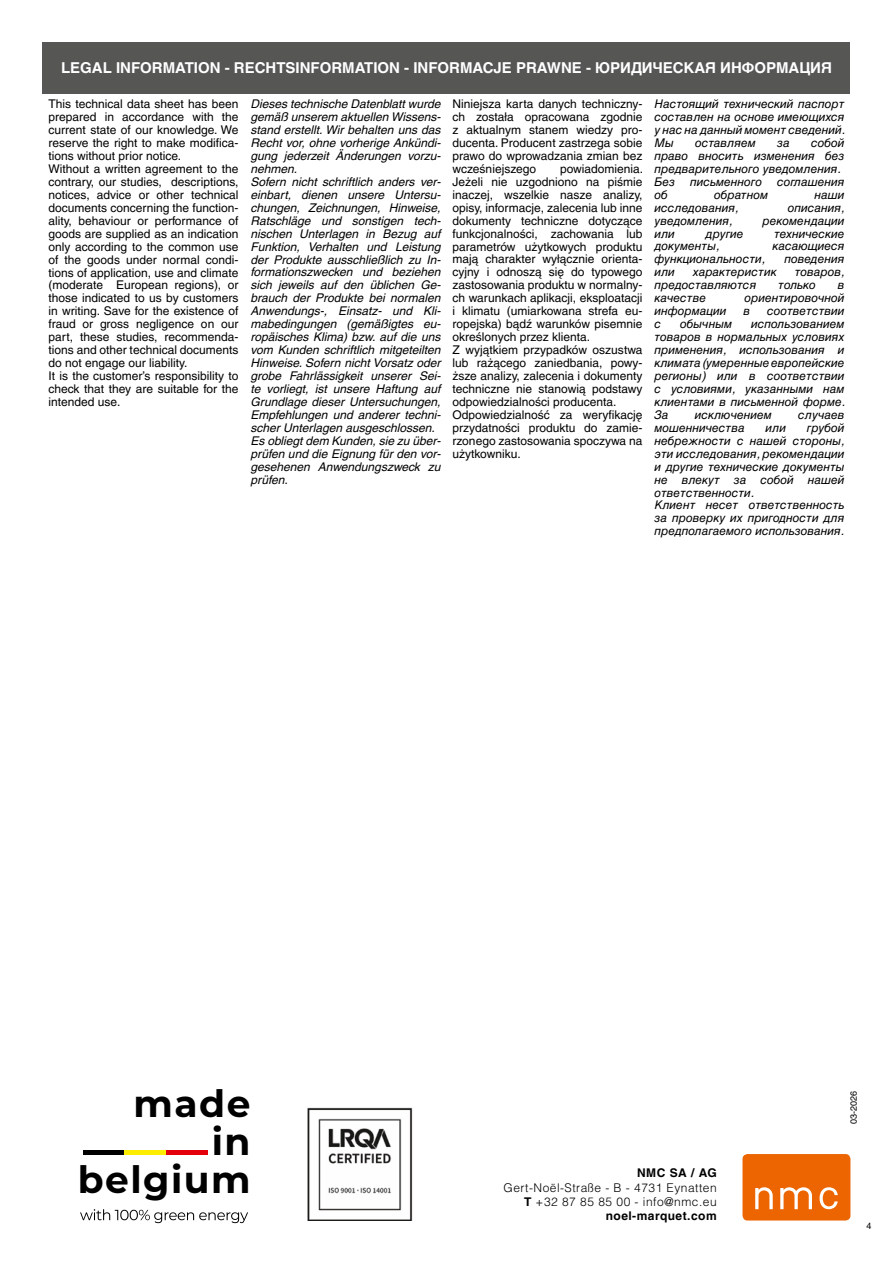
<style>
.page{position:relative;width:893px;height:1263px;background:#fff}
.page>*{position:absolute;margin:0;border:0;box-sizing:border-box;transform-origin:0 0}
.t1{font:700 37.65px/37.7px "Montserrat";letter-spacing:.04em;color:#000;text-align:right}
.t2{font:700 15px "Helvetica LT Pro";color:#fff}
.t3{font:italic 12px/12.9px "Helvetica LT Pro";color:#000}
.t4{font:12px/12.9px "Helvetica LT Pro";color:#000}
.t5{font:300 12px/14.4px "Helvetica LT Pro";letter-spacing:.04em;color:#000;text-align:right}
.t6{font:700 12px "Helvetica LT Pro";letter-spacing:.04em;color:#000}
.t7{font:9px "Helvetica LT Pro";color:#000}
.s1{font-weight:700}
</style>
<div class="page">
<div style="left:43px;top:43px;width:807px;height:51px;background:#565655"></div>
<div style="left:742px;top:1154px;width:108px;height:66px;background:#ec6500;border-radius:5px"></div>
<svg style="left:755px;top:1187px;width:83px;height:22px"></svg>
<div style="left:83px;top:1150px;width:42px;height:5px;background:#000"></div>
<div style="left:125px;top:1150px;width:41px;height:5px;background:#ffed00"></div>
<div style="left:166px;top:1150px;width:41px;height:5px;background:#e3000b"></div>
<svg style="left:80px;top:1209px;width:168px;height:14px"></svg>
<img style="left:307px;top:1107px;width:106px;height:113px">
<p class="t2" style="left:61px;top:59px;width:772px">LEGAL INFORMATION - RECHTSINFORMATION - INFORMACJE PRAWNE - ЮРИДИЧЕСКАЯ ИНФОРМАЦИЯ</p>
<p class="t4" style="left:49px;top:97px;width:191px">This technical data sheet has been prepared in accordance with the current state of our knowledge. We reserve the right to make modifica&shy;tions without prior notice.<br>Without a written agreement to the contrary, our studies, descriptions, notices, advice or other technical documents concerning the function&shy;ality, behaviour or performance of goods are supplied as an indication only according to the common use of the goods under normal condi&shy;tions of application, use and climate (moderate European regions), or those indicated to us by customers in writing. Save for the existence of fraud or gross negligence on our part, these studies, recommenda&shy;tions and other technical documents do not engage our liability.<br>It is the customer’s responsibility to check that they are suitable for the intended use.</p>
<p class="t3" style="left:250px;top:97px;width:192px">Dieses technische Datenblatt wurde gemäß unserem aktuellen Wissens&shy;stand erstellt. Wir behalten uns das<br>Recht vor, ohne vorherige Ankündi&shy;gung jederzeit Änderungen vorzu&shy;nehmen.<br>Sofern nicht schriftlich anders ver&shy;einbart, dienen unsere Untersu&shy;chungen, Zeichnungen, Hinweise,<br>Ratschläge und sonstigen tech&shy;nischen Unterlagen in Bezug auf<br>Funktion, Verhalten und Leistung der Produkte ausschließlich zu In&shy;formationszwecken und beziehen sich jeweils auf den üblichen Ge&shy;brauch der Produkte bei normalen<br>Anwendungs-, Einsatz- und Kli&shy;mabedingungen (gemäßigtes eu&shy;ropäisches Klima) bzw. auf die uns vom Kunden schriftlich mitgeteilten<br>Hinweise. Sofern nicht Vorsatz oder grobe Fahrlässigkeit unserer Sei&shy;te vorliegt, ist unsere Haftung auf<br>Grundlage dieser Untersuchungen,<br>Empfehlungen und anderer techni&shy;scher Unterlagen ausgeschlossen.<br>Es obliegt dem Kunden, sie zu über&shy;prüfen und die Eignung für den vor&shy;gesehenen Anwendungszweck zu prüfen.</p>
<p class="t4" style="left:452px;top:97px;width:191px;text-align:justify">Niniejsza karta danych techniczny&shy;ch została opracowana zgodnie z aktualnym stanem wiedzy pro&shy;ducenta. Producent zastrzega sobie prawo do wprowadzania zmian bez wcześniejszego</p>
<p class="t3" style="left:654px;top:97px;width:192px;text-align:justify">Настоящий технический паспорт составлен на основе имеющихся у нас на данный момент сведений.<br>Мы</p>
<p class="t3" style="left:654px;top:136px;width:191px;text-indent:157px">собой право вносить изменения без предварительного уведомления.<br>Без письменного соглашения об</p>
<p class="t3" style="left:695px;top:136px;width:62px">оставляем</p>
<p class="t3" style="left:777px;top:136px;width:14px">за</p>
<p class="t4" style="left:452px;top:162px;width:192px;text-indent:108px">powiadomienia.<br>Jeżeli nie uzgodniono na piśmie inaczej, wszelkie nasze analizy, opisy, informacje, zalecenia lub inne dokumenty techniczne dotyczące funkcjonalności, zachowania lub parametrów użytkowych produktu mają charakter wyłącznie orienta&shy;cyjny i odnoszą się do typowego zastosowania produktu w normalny&shy;ch warunkach aplikacji, eksploatacji i klimatu (umiarkowana strefa eu&shy;ropejska) bądź warunków pisemnie określonych przez klienta.<br>Z wyjątkiem przypadków oszustwa lub rażącego zaniedbania, powy&shy;ższe analizy, zalecenia i dokumenty techniczne nie stanowią podstawy odpowiedzialności producenta.<br>Odpowiedzialność za weryfikację przydatności produktu do zamie&shy;rzonego zastosowania spoczywa na użytkowniku.</p>
<p class="t3" style="left:714px;top:188px;width:55px">обратном</p>
<p class="t3" style="left:814px;top:188px;width:32px">наши</p>
<p class="t3" style="left:654px;top:201px;width:85px">исследования,</p>
<p class="t3" style="left:788px;top:201px;width:58px">описания,</p>
<p class="t3" style="left:654px;top:214px;width:79px">уведомления,</p>
<p class="t3" style="left:763px;top:214px;width:83px">рекомендации</p>
<p class="t3" style="left:654px;top:227px;width:22px">или</p>
<p class="t3" style="left:706px;top:227px;width:39px">другие</p>
<p class="t3" style="left:774px;top:227px;width:72px">технические</p>
<p class="t3" style="left:654px;top:240px;width:66px">документы,</p>
<p class="t3" style="left:772px;top:240px;width:74px">касающиеся</p>
<p class="t3" style="left:654px;top:253px;width:112px">функциональности,</p>
<p class="t3" style="left:784px;top:253px;width:62px">поведения</p>
<p class="t3" style="left:654px;top:266px;width:22px">или</p>
<p class="t3" style="left:693px;top:266px;width:85px">характеристик</p>
<p class="t3" style="left:795px;top:266px;width:51px">товаров,</p>
<p class="t3" style="left:654px;top:279px;width:103px">предоставляются</p>
<p class="t3" style="left:778px;top:279px;width:39px">только</p>
<p class="t3" style="left:838px;top:279px;width:8px">в</p>
<p class="t3" style="left:654px;top:292px;width:53px">качестве</p>
<p class="t3" style="left:744px;top:292px;width:101px">ориентировочной</p>
<p class="t3" style="left:654px;top:304px;width:74px">информации</p>
<p class="t3" style="left:743px;top:304px;width:8px">в</p>
<p class="t3" style="left:767px;top:304px;width:79px">соответствии</p>
<p class="t3" style="left:654px;top:317px;width:8px">с</p>
<p class="t3" style="left:680px;top:317px;width:53px">обычным</p>
<p class="t3" style="left:654px;top:317px;width:192px;text-align:justify;text-indent:97px">использованием товаров в нормальных условиях применения, использования и климата (умеренные европейские регионы) или в соответствии с условиями, указанными нам клиентами в письменной форме.<br>За</p>
<p class="t3" style="left:695px;top:408px;width:78px">исключением</p>
<p class="t3" style="left:798px;top:408px;width:48px">случаев</p>
<p class="t3" style="left:654px;top:421px;width:92px">мошенничества</p>
<p class="t3" style="left:765px;top:421px;width:22px">или</p>
<p class="t3" style="left:654px;top:421px;width:191px;text-indent:152px">грубой небрежности с нашей стороны, эти исследования, рекомендации и другие технические документы не влекут за собой нашей ответственности.<br>Клиент несет ответственность за проверку их пригодности для предполагаемого использования.</p>
<h1 class="t1" style="left:133px;top:1083px;width:119px">made</h1>
<p class="t7" style="left:848px;top:1124px;width:35px;rotate:-90deg">03-2026</p>
<h1 class="t1" style="left:78px;top:1121px;width:174px">in belgium</h1>
<p class="t6" style="left:637px;top:1166px;width:81px">NMC SA / AG</p>
<p class="t5" style="left:504px;top:1180px;width:215px">Gert-Noël-Straße - B - 4731 Eynatten<br><span class="s1">T</span> +32 87 85 85 00 - info@nmc.eu <span class="s1">noel-marquet.com</span></p>
<p class="t7" style="left:866px;top:1221px;width:7px">4</p>
</div>
